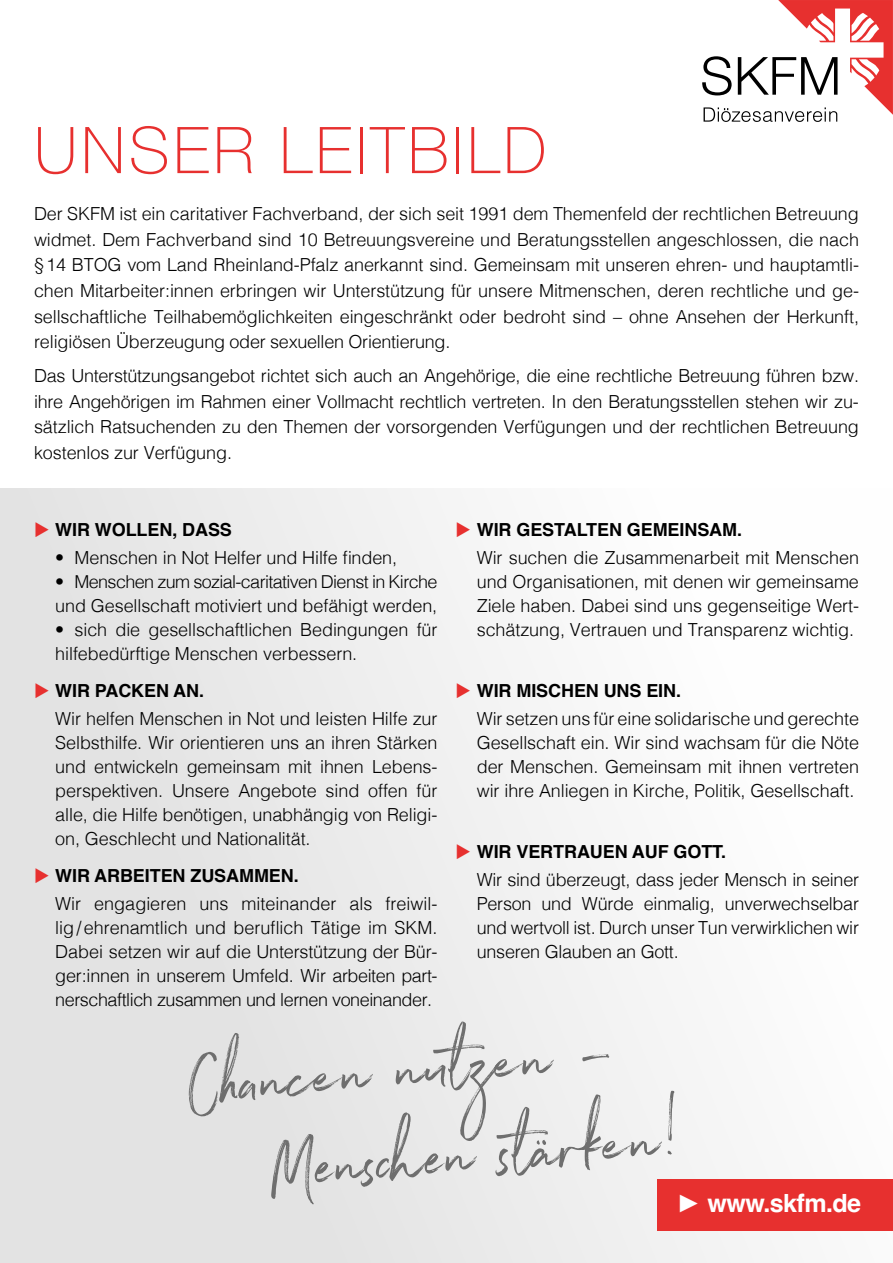
<style>
.page{position:relative;width:893px;height:1263px;background:#fff}
.page>*{position:absolute;margin:0;border:0;box-sizing:border-box;transform-origin:0 0}
.t1{font:79.65px/88.7px "Northwell Alt";color:#6e6e6e}
.t2{font:100 64.5px "Helvetica Neue";letter-spacing:.06em;color:#e7302f}
.t3{font:700 25.05px "Helvetica";letter-spacing:-.025em;color:#fff}
.t4{font:300 18px/24px "Helvetica";letter-spacing:-.005em;color:#000;text-align:justify}
.t5{font:700 18px "Helvetica";letter-spacing:-.005em;color:#000}
.t6{font:300 17.85px/24px "Helvetica";letter-spacing:-.02em;color:#000}
.s1{color:#e7302f}
.s2{font-weight:700}
.s3{font-family:"Northwell"}
.s4{font-family:"Arial";font-weight:400}
</style>
<div class="page">
<div style="left:0;top:488px;width:893px;height:775px;background:linear-gradient(to right,#dfdfdf,#fffefe)"></div>
<div style="left:657px;top:1179px;width:236px;height:51px;background:#e7302f"></div>
<svg style="left:702px;top:0;width:191px;height:122px"></svg>
<h2 class="t2" style="left:34px;top:111px;width:514px">UNSER LEITBILD</h2>
<p class="t4" style="left:34px;top:203px;width:826px;line-height:25.5px">Der SKFM ist ein caritativer Fachverband, der sich seit 1991 dem Themenfeld der rechtlichen Betreuung widmet. Dem Fachverband sind 10 Betreuungsvereine und Beratungsstellen angeschlossen, die nach §14 BTOG vom Land Rheinland-Pfalz anerkannt sind. Gemeinsam mit unseren ehren- und hauptamtli&shy;chen Mitarbeiter:innen erbringen wir Unterstützung für unsere Mitmenschen, deren rechtliche und ge&shy;sellschaftliche Teilhabemöglichkeiten eingeschränkt oder bedroht sind – ohne Ansehen der Herkunft, religiösen Überzeugung oder sexuellen Orientierung.</p>
<p class="t4" style="left:34px;top:364px;width:826px;line-height:25.5px">Das Unterstützungsangebot richtet sich auch an Angehörige, die eine rechtliche Betreuung führen bzw. ihre Angehörigen im Rahmen einer Vollmacht rechtlich vertreten. In den Beratungsstellen stehen wir zu&shy;sätzlich Ratsuchenden zu den Themen der vorsorgenden Verfügungen und der rechtlichen Betreuung kostenlos zur Verfügung.</p>
<p class="t5" style="left:34px;top:522px;width:199px"><span class="s1">◆</span> WIR WOLLEN, DASS</p>
<p class="t4" style="left:55px;top:547px;width:343px">• Menschen in Not Helfer und Hilfe finden,</p>
<p class="t6" style="left:55px;top:571px;width:384px">• Menschen zum sozial-caritativen Dienst in Kirche und Gesellschaft motiviert und befähigt werden,</p>
<p class="t4" style="left:55px;top:619px;width:384px">• sich die gesellschaftlichen Bedingungen für hilfebedürftige Menschen verbessern.</p>
<p class="t4" style="left:55px;top:678px;width:384px;line-height:28.2px;text-indent:-21px"><span class="s1">◆</span> <span class="s2">WIR PACKEN AN.<br></span>Wir helfen Menschen in Not und leisten Hilfe zur</p>
<p class="t4" style="left:55px;top:732px;width:384px">Selbsthilfe. Wir orientieren uns an ihren Stärken und entwickeln gemeinsam mit ihnen Lebens&shy;perspektiven. Unsere Angebote sind offen für alle, die Hilfe benötigen, unabhängig von Religi&shy;on, Geschlecht und Nationalität.</p>
<p class="t4" style="left:55px;top:863px;width:384px;line-height:28.2px;text-indent:-21px"><span class="s1">◆</span> <span class="s2">WIR ARBEITEN ZUSAMMEN.<br></span>Wir engagieren uns miteinander als freiwil-</p>
<p class="t4" style="left:55px;top:917px;width:384px">lig/ehrenamtlich und beruflich Tätige im SKM.<br>Dabei setzen wir auf die Unterstützung der Bür&shy;ger:innen in unserem Umfeld. Wir arbeiten part&shy;nerschaftlich zusammen und lernen voneinander.</p>
<p class="t4" style="left:477px;top:517px;width:384px;line-height:28.2px;text-indent:-21px"><span class="s1">◆</span> <span class="s2">WIR GESTALTEN GEMEINSAM.<br></span>Wir suchen die Zusammenarbeit mit Menschen</p>
<p class="t4" style="left:477px;top:571px;width:384px">und Organisationen, mit denen wir gemeinsame Ziele haben. Dabei sind uns gegenseitige Wert&shy;schätzung, Vertrauen und Transparenz wichtig.</p>
<p class="t4" style="left:477px;top:678px;width:384px;line-height:28.2px;text-indent:-21px"><span class="s1">◆</span> <span class="s2">WIR MISCHEN UNS EIN.<br></span>Wir setzen uns für eine solidarische und gerechte</p>
<p class="t4" style="left:477px;top:732px;width:384px">Gesellschaft ein. Wir sind wachsam für die Nöte der Menschen. Gemeinsam mit ihnen vertreten wir ihre Anliegen in Kirche, Politik, Gesellschaft.</p>
<p class="t4" style="left:477px;top:839px;width:384px;line-height:28.2px;text-indent:-21px"><span class="s1">◆</span> <span class="s2">WIR VERTRAUEN AUF GOTT.<br></span>Wir sind überzeugt, dass jeder Mensch in seiner</p>
<p class="t4" style="left:477px;top:893px;width:384px">Person und Würde einmalig, unverwechselbar und wertvoll ist. Durch unser Tun verwirklichen wir unseren Glauben an Gott.</p>
<h1 class="t1" style="left:257px;top:1024px;width:415px;text-indent:-75px;rotate:-4deg">Chancen nutzen –<br><span class="s3">Me</span>ns<span class="s3">che</span>n stärken!</h1>
<h3 class="t3" style="left:676px;top:1193px;width:186px"><span class="s4">►</span> www.skfm.de</h3>
</div>
